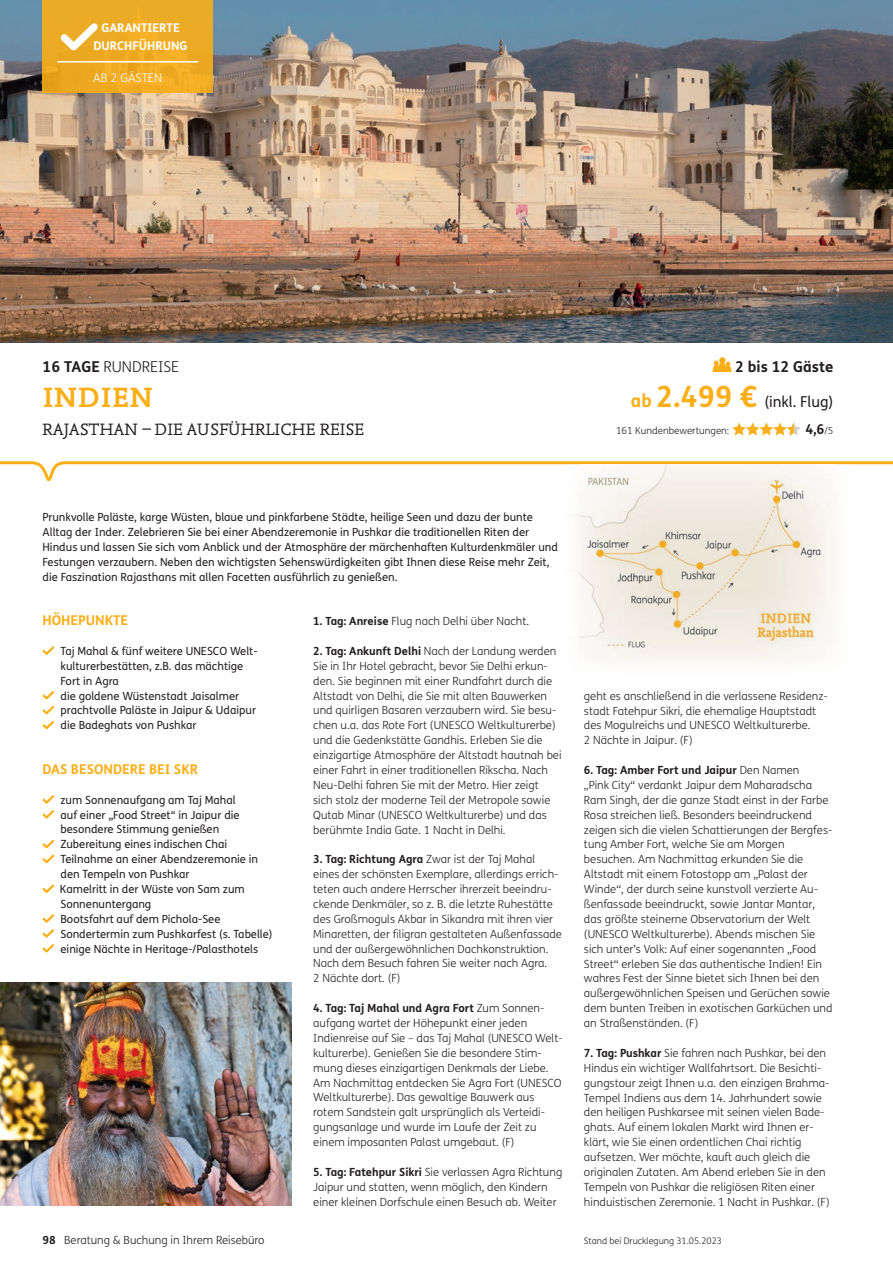
<style>
.page{position:relative;width:893px;height:1263px;background:#fff}
.page>*{position:absolute;margin:0;border:0;box-sizing:border-box;transform-origin:0 0}
.t1{font:700 29.25px "Nexus Mix Pro";letter-spacing:.01em;color:#faaf18}
.t2{font:17.25px "Nexus Mix Pro";letter-spacing:.01em;color:#231f20}
.t3{font:15px "FS Me";color:#231f20}
.t4{font:300 15px "FS Me";color:#231f20}
.t5{font:700 15px "FS Me";color:#231f20}
.t6{font:700 13.5px "FS Me";color:#faaf18}
.t7{font:700 13.5px "FS Me";color:#231f20}
.t8{font:700 12px/18px "FS Me";color:#fff;text-align:center}
.t9{font:300 12px "FS Me";color:#fff}
.t10{font:300 11.25px/14.9px "FS Me";color:#231f20}
.t11{font:11.25px/14.9px "FS Me";color:#231f20}
.t12{font:300 9.75px "FS Me";color:#231f20}
.t13{font:300 9px "FS Me";color:#231f20}
.s1{font-weight:700}
.s2{font-weight:700;font-size:18px;color:#faaf18}
.s3{font-weight:700;font-size:29.25px;color:#faaf18}
.s4{font-weight:300;font-size:9.75px}
</style>
<div class="page">
<svg style="left:0;top:461px;width:893px;height:21px"></svg>
<img style="left:0;top:0;width:893px;height:342px">
<div style="left:43px;top:0;width:170px;height:92px;background:linear-gradient(to right,#eaa821,#f1ad25)"></div>
<hr style="left:57px;top:61px;width:141px;height:2px;background:#fff">
<svg style="left:54px;top:17px;width:50px;height:40px;background:#eeb848"></svg>
<svg style="left:42px;top:646px;width:13px;height:9px"></svg>
<svg style="left:42px;top:691px;width:13px;height:39px"></svg>
<svg style="left:42px;top:795px;width:13px;height:24px"></svg>
<svg style="left:42px;top:840px;width:13px;height:24px"></svg>
<svg style="left:42px;top:884px;width:13px;height:9px"></svg>
<svg style="left:42px;top:914px;width:13px;height:39px"></svg>
<svg style="left:712px;top:357px;width:20px;height:15px"></svg>
<svg style="left:732px;top:422px;width:69px;height:13px"></svg>
<img style="left:0;top:982px;width:292px;height:223px">
<img style="left:561px;top:464px;width:300px;height:197px">
<p class="t8" style="left:94px;top:19px;width:96px">GARANTIERTE<br>DURCHFÜHRUNG</p>
<p class="t9" style="left:93px;top:69px;width:71px">AB 2 GÄSTEN</p>
<h3 class="t4" style="left:43px;top:356px;width:138px"><span class="s1">16 TAGE</span> RUNDREISE</h3>
<h1 class="t1" style="left:43px;top:375px;width:112px">INDIEN</h1>
<h2 class="t2" style="left:43px;top:416px;width:323px">RAJASTHAN – DIE AUSFÜHRLICHE REISE</h2>
<h3 class="t5" style="left:735px;top:355px;width:100px">2 bis 12 Gäste</h3>
<h3 class="t3" style="left:631px;top:392px;width:204px"><span class="s2">ab</span> <span class="s3">2.499 €</span> (inkl. Flug)</h3>
<p class="t12" style="left:616px;top:424px;width:115px">161 Kundenbewertungen:</p>
<p class="t7" style="left:805px;top:419px;width:30px">4,6<span class="s4">/5</span></p>
<p class="t11" style="left:43px;top:509px;width:517px">Prunkvolle Paläste, karge Wüsten, blaue und pinkfarbene Städte, heilige Seen und dazu der bunte Alltag der Inder. Zelebrieren Sie bei einer Abendzeremonie in Pushkar die traditionellen Riten der Hindus und lassen Sie sich vom Anblick und der Atmosphäre der märchenhaften Kulturdenkmäler und Festungen verzaubern. Neben den wichtigsten Sehenswürdigkeiten gibt Ihnen diese Reise mehr Zeit, die Faszination Rajasthans mit allen Facetten ausführlich zu genießen.</p>
<p class="t6" style="left:43px;top:610px;width:87px">HÖHEPUNKTE</p>
<p class="t11" style="left:61px;top:643px;width:199px">Taj Mahal &amp; fünf weitere UNESCO Welt&shy;kulturerbestätten, z.B. das mächtige<br>Fort in Agra<br>die goldene Wüstenstadt Jaisalmer prachtvolle Paläste in Jaipur &amp; Udaipur die Badeghats von Pushkar</p>
<p class="t6" style="left:43px;top:759px;width:157px">DAS BESONDERE BEI SKR</p>
<p class="t11" style="left:60px;top:792px;width:214px">zum Sonnenaufgang am Taj Mahal<br>auf einer „Food Street“ in Jaipur die besondere Stimmung genießen<br>Zubereitung eines indischen Chai<br>Teilnahme an einer Abendzeremonie in den Tempeln von Pushkar<br>Kamelritt in der Wüste von Sam zum<br>Sonnenuntergang<br>Bootsfahrt auf dem Pichola-See<br>Sondertermin zum Pushkarfest (s. Tabelle) einige Nächte in Heritage-/Palasthotels</p>
<p class="t10" style="left:43px;top:1232px;width:224px"><span class="s1">98</span> Beratung &amp; Buchung in Ihrem Reisebüro</p>
<p class="t10" style="left:313px;top:613px;width:217px"><span class="s1">1. Tag: Anreise</span> Flug nach Delhi über Nacht.</p>
<p class="t10" style="left:313px;top:643px;width:250px"><span class="s1">2. Tag: Ankunft Delhi</span> Nach der Landung werden Sie in Ihr Hotel gebracht, bevor Sie Delhi erkun&shy;den. Sie beginnen mit einer Rundfahrt durch die Altstadt von Delhi, die Sie mit alten Bauwerken und quirligen Basaren verzaubern wird. Sie besu&shy;chen u.a. das Rote Fort (UNESCO Weltkulturerbe) und die Gedenkstätte Gandhis. Erleben Sie die einzigartige Atmosphäre der Altstadt hautnah bei einer Fahrt in einer traditionellen Rikscha. Nach Neu-Delhi fahren Sie mit der Metro. Hier zeigt<br>sich stolz der moderne Teil der Metropole sowie Qutab Minar (UNESCO Weltkulturerbe) und das berühmte India Gate. 1 Nacht in Delhi.</p>
<p class="t10" style="left:313px;top:852px;width:250px"><span class="s1">3. Tag: Richtung Agra</span> Zwar ist der Taj Mahal eines der schönsten Exemplare, allerdings errich&shy;teten auch andere Herrscher ihrerzeit beeindru&shy;ckende Denkmäler, so z. B. die letzte Ruhestätte des Großmoguls Akbar in Sikandra mit ihren vier Minaretten, der filigran gestalteten Außenfassade und der außergewöhnlichen Dachkonstruktion.<br>Nach dem Besuch fahren Sie weiter nach Agra.<br>2 Nächte dort. (F)</p>
<p class="t10" style="left:313px;top:1000px;width:251px"><span class="s1">4. Tag: Taj Mahal und Agra Fort</span> Zum Sonnen&shy;aufgang wartet der Höhepunkt einer jeden Indienreise auf Sie – das Taj Mahal (UNESCO Welt&shy;kulturerbe). Genießen Sie die besondere Stim&shy;mung dieses einzigartigen Denkmals der Liebe.<br>Am Nachmittag entdecken Sie Agra Fort (UNESCO Weltkulturerbe). Das gewaltige Bauwerk aus rotem Sandstein galt ursprünglich als Verteidi&shy;gungsanlage und wurde im Laufe der Zeit zu einem imposanten Palast umgebaut. (F)</p>
<p class="t10" style="left:313px;top:1164px;width:251px"><span class="s1">5. Tag: Fatehpur Sikri</span> Sie verlassen Agra Richtung<br>Jaipur und statten, wenn möglich, den Kindern einer kleinen Dorfschule einen Besuch ab. Weiter</p>
<p class="t10" style="left:584px;top:688px;width:245px">geht es anschließend in die verlassene Residenz&shy;stadt Fatehpur Sikri, die ehemalige Hauptstadt des Mogulreichs und UNESCO Weltkulturerbe.<br>2 Nächte in Jaipur. (F)</p>
<p class="t10" style="left:584px;top:762px;width:250px"><span class="s1">6. Tag: Amber Fort und Jaipur</span> Den Namen<br>„Pink City“ verdankt Jaipur dem Maharadscha Ram Singh, der die ganze Stadt einst in der Farbe Rosa streichen ließ. Besonders beeindruckend zeigen sich die vielen Schattierungen der Bergfes&shy;tung Amber Fort, welche Sie am Morgen besuchen. Am Nachmittag erkunden Sie die Altstadt mit einem Fotostopp am „Palast der Winde“, der durch seine kunstvoll verzierte Au&shy;ßenfassade beeindruckt, sowie Jantar Mantar, das größte steinerne Observatorium der Welt (UNESCO Weltkulturerbe). Abends mischen Sie sich unter’s Volk: Auf einer sogenannten „Food Street“ erleben Sie das authentische Indien! Ein wahres Fest der Sinne bietet sich Ihnen bei den außergewöhnlichen Speisen und Gerüchen sowie dem bunten Treiben in exotischen Garküchen und an Straßenständen. (F)</p>
<p class="t10" style="left:584px;top:1045px;width:247px"><span class="s1">7. Tag: Pushkar</span> Sie fahren nach Pushkar, bei den Hindus ein wichtiger Wallfahrtsort. Die Besichti&shy;gungstour zeigt Ihnen u.a. den einzigen Brahma-Tempel Indiens aus dem 14. Jahrhundert sowie den heiligen Pushkarsee mit seinen vielen Bade&shy;ghats. Auf einem lokalen Markt wird Ihnen er&shy;klärt, wie Sie einen ordentlichen Chai richtig aufsetzen. Wer möchte, kauft auch gleich die originalen Zutaten. Am Abend erleben Sie in den Tempeln von Pushkar die religiösen Riten einer hinduistischen Zeremonie. 1 Nacht in Pushkar. (F)</p>
<p class="t13" style="left:584px;top:1234px;width:140px">Stand bei Drucklegung 31.05.2023</p>
</div>
